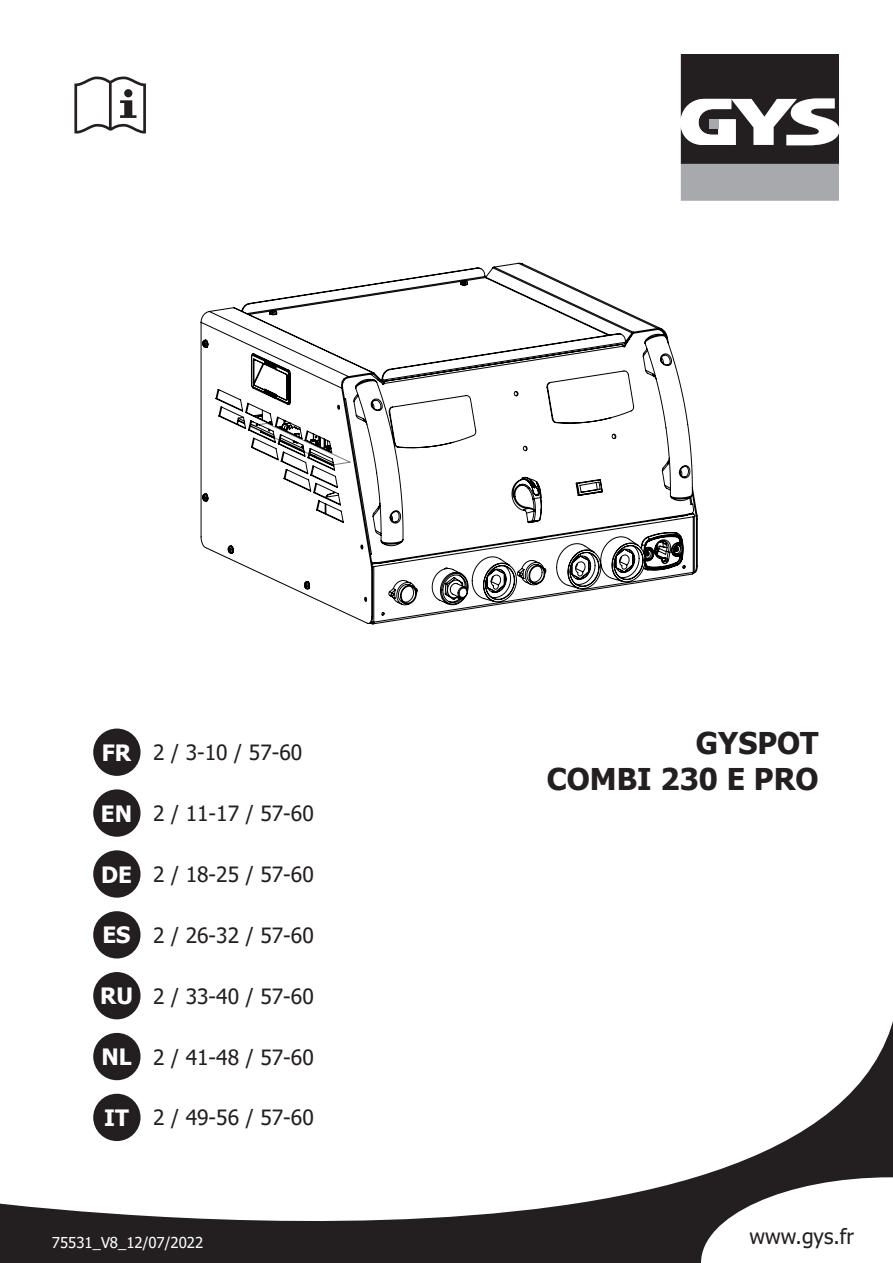
<style>
.page{position:relative;width:893px;height:1263px;background:#fff}
.page>*{position:absolute;margin:0;border:0;box-sizing:border-box;transform-origin:0 0}
.t1{font:700 30px/36px "Tahoma";color:#231f20;text-align:right}
.t2{font:700 22.5px "Tahoma";color:#fff}
.t3{font:21px "Tahoma";color:#231f20}
.t4{font:15px "Tahoma";color:#fff}
</style>
<div class="page">
<svg style="left:0;top:990px;width:893px;height:273px"></svg>
<div style="left:93px;top:728px;width:48px;height:48px;background:#231f20;border-radius:50%"></div>
<svg style="left:699px;top:1176px;width:194px;height:87px"></svg>
<div style="left:93px;top:789px;width:48px;height:48px;background:#231f20;border-radius:50%"></div>
<div style="left:93px;top:850px;width:48px;height:48px;background:#231f20;border-radius:50%"></div>
<div style="left:93px;top:911px;width:48px;height:47px;background:#231f20;border-radius:50%"></div>
<div style="left:93px;top:972px;width:48px;height:47px;background:#231f20;border-radius:50%"></div>
<div style="left:93px;top:1033px;width:48px;height:47px;background:#231f20;border-radius:50%"></div>
<div style="left:93px;top:1094px;width:48px;height:47px;background:#231f20;border-radius:50%"></div>
<svg style="left:200px;top:262px;width:498px;height:363px"></svg>
<div style="left:681px;top:164px;width:158px;height:37px;background:#a8a9ad"></div>
<svg style="left:681px;top:54px;width:158px;height:110px"></svg>
<svg style="left:74px;top:77px;width:72px;height:57px"></svg>
<div style="left:124px;top:89px;width:8px;height:8px;background:#231f20;border-radius:50%"></div>
<p class="t2" style="left:102px;top:737px;width:31px">FR</p>
<p class="t3" style="left:153px;top:739px;width:151px">2 / 3-10 / 57-60</p>
<p class="t2" style="left:101px;top:798px;width:33px">EN</p>
<p class="t3" style="left:153px;top:799px;width:162px">2 / 11-17 / 57-60</p>
<p class="t2" style="left:101px;top:859px;width:32px">DE</p>
<p class="t3" style="left:153px;top:860px;width:162px">2 / 18-25 / 57-60</p>
<p class="t2" style="left:102px;top:919px;width:30px">ES</p>
<p class="t3" style="left:153px;top:921px;width:162px">2 / 26-32 / 57-60</p>
<p class="t2" style="left:100px;top:980px;width:34px">RU</p>
<p class="t3" style="left:153px;top:982px;width:162px">2 / 33-40 / 57-60</p>
<p class="t2" style="left:101px;top:1041px;width:32px">NL</p>
<p class="t3" style="left:153px;top:1043px;width:162px">2 / 41-48 / 57-60</p>
<p class="t2" style="left:104px;top:1102px;width:26px">IT</p>
<p class="t3" style="left:153px;top:1104px;width:162px">2 / 49-56 / 57-60</p>
<p class="t4" style="left:52px;top:1232px;width:153px">75531_V8_12/07/2022</p>
<p class="t1" style="left:547px;top:727px;width:273px">GYSPOT<br>COMBI 230 E PRO</p>
<p class="t3" style="left:750px;top:1222px;width:106px">www.gys.fr</p>
</div>
